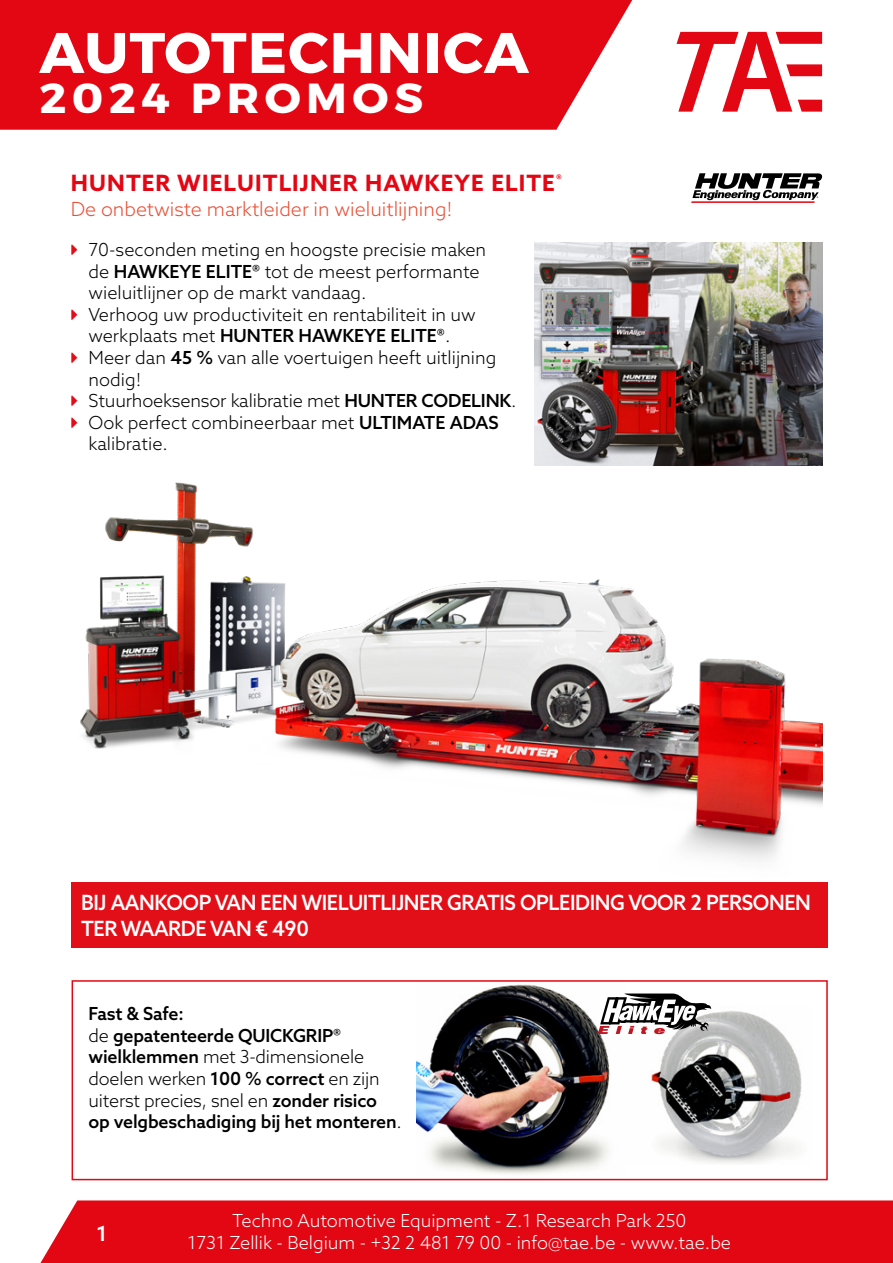
<style>
.page{position:relative;width:893px;height:1263px;background:#fff}
.page>*{position:absolute;margin:0;border:0;box-sizing:border-box;transform-origin:0 0}
.t1{font:700 57px "Montserrat";letter-spacing:.02em;color:#fff}
.t2{font:700 42px "Montserrat";letter-spacing:.12em;color:#fff;scale:1.07 1}
.t3{font:700 22.5px "Azo Sans";letter-spacing:.05em;color:#e30613}
.t4{font:500 21px/25.2px "Azo Sans";letter-spacing:-.02em;color:#fff;scale:.96 1}
.t5{font:500 21px "Azo Sans";letter-spacing:-.02em;color:#fff}
.t6{font:300 19.5px "Azo Sans";color:#e94f35}
.t7{font:300 18px/21.6px "Azo Sans";color:#000}
.t8{font:500 18px/21.6px "Azo Sans";letter-spacing:-.01em;color:#000}
.t9{font:300 18px/21.6px "Azo Sans";color:#fff;text-align:center}
.s1{color:#e30d18}
.s2{font-weight:500}
.s3{font-weight:300}
</style>
<div class="page">
<div style="left:0;top:0;width:633px;height:130px;background:#e30613"></div>
<div style="left:40px;top:1200px;width:853px;height:63px;background:#e30613"></div>
<svg style="left:677px;top:32px;width:145px;height:80px"></svg>
<hr style="left:691px;top:201px;width:124px;height:2px;background:#e30613">
<svg style="left:692px;top:173px;width:130px;height:27px"></svg>
<img style="left:535px;top:243px;width:287px;height:134px">
<img style="left:80px;top:377px;width:742px;height:484px">
<img style="left:416px;top:984px;width:194px;height:190px">
<div style="left:72px;top:980px;width:756px;height:200px;border:2px solid #e30613"></div>
<img style="left:650px;top:1008px;width:152px;height:156px">
<svg style="left:597px;top:990px;width:114px;height:50px"></svg>
<div style="left:71px;top:882px;width:757px;height:66px;background:#e30f18"></div>
<h1 class="t1" style="left:39px;top:17px;width:491px">AUTOTECHNICA</h1>
<h2 class="t2" style="left:39px;top:72px;width:360px">2024 PROMOS</h2>
<p class="t3" style="left:71px;top:168px;width:492px">HUNTER WIELUITLIJNER HAWKEYE ELITE<sup>®</sup></p>
<p class="t6" style="left:71px;top:197px;width:383px">De onbetwiste marktleider in wieluitlijning!</p>
<p class="t7" style="left:89px;top:238px;width:399px;text-indent:-17px"><span class="s1">❖</span> 70-seconden meting en hoogste precisie maken de <span class="s2">HAWKEYE ELITE®</span> tot de meest performante wieluitlijner op de markt vandaag.</p>
<p class="t7" style="left:72px;top:303px;width:406px;text-align:center"><span class="s1">❖</span> Verhoog uw productiviteit en rentabiliteit in uw werkplaats met <span class="s2">HUNTER HAWKEYE ELITE®</span>.</p>
<p class="t7" style="left:89px;top:346px;width:409px;text-indent:-17px"><span class="s1">❖</span> Meer dan <span class="s2">45 %</span> van alle voertuigen heeft uitlijning nodig!</p>
<p class="t7" style="left:72px;top:390px;width:446px"><span class="s1">❖</span> Stuurhoeksensor kalibratie met <span class="s2">HUNTER CODELINK</span>.</p>
<p class="t7" style="left:89px;top:411px;width:412px;text-indent:-17px"><span class="s1">❖</span> Ook perfect combineerbaar met <span class="s2">ULTIMATE ADAS </span>kalibratie.</p>
<p class="t4" style="left:81px;top:890px;width:762px">BIJ AANKOOP VAN EEN WIELUITLIJNER GRATIS OPLEIDING VOOR 2 PERSONEN<br>TER WAARDE VAN € 490</p>
<p class="t8" style="left:89px;top:1003px;width:315px">Fast &amp; Safe:<br><span class="s3">de</span> gepatenteerde QUICKGRIP® wielklemmen <span class="s3">met 3-dimensionele doelen werken</span> 100 % correct <span class="s3">en zijn uiterst precies, snel en</span> zonder risico op velgbeschadiging bij het monteren<span class="s3">.</span></p>
<p class="t5" style="left:96px;top:1220px;width:12px">1</p>
<p class="t9" style="left:187px;top:1210px;width:545px">Techno Automotive Equipment - Z.1 Research Park 250<br>1731 Zellik - Belgium - +32 2 481 79 00 - info@tae.be - www.tae.be</p>
</div>
